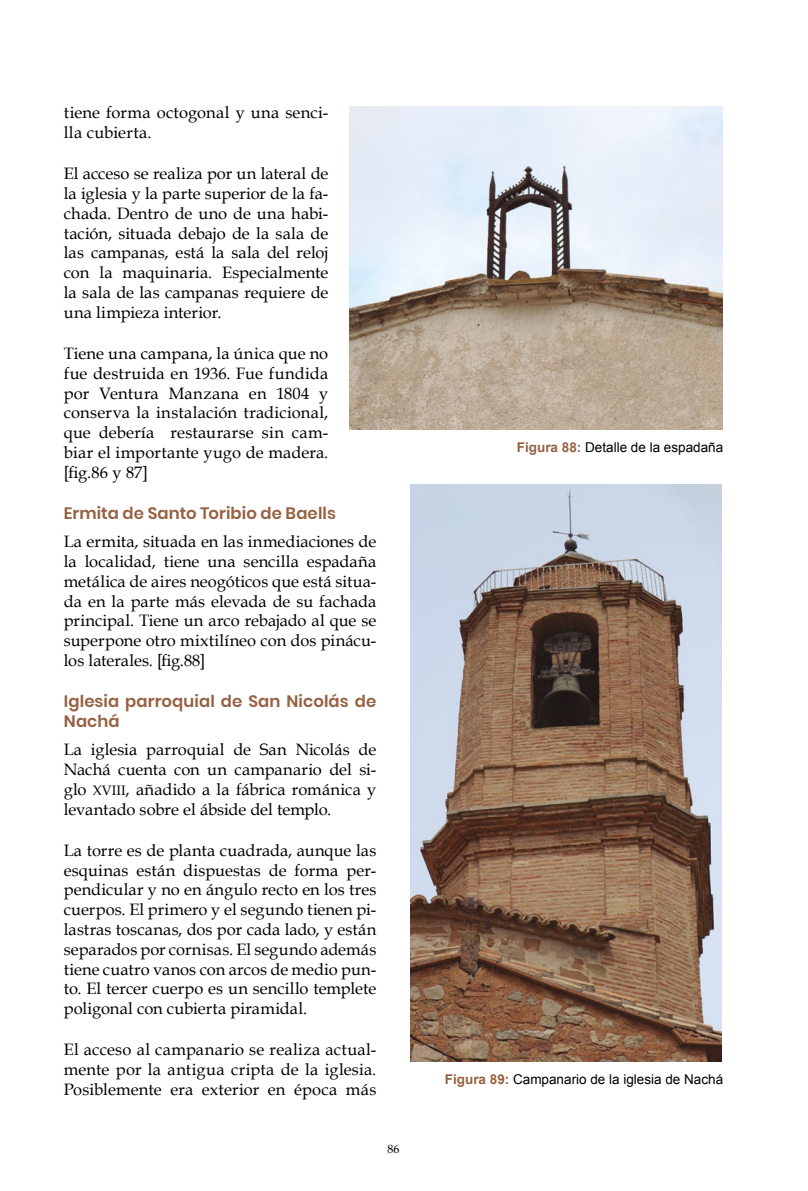
<style>
.page{position:relative;width:808px;height:1191px;background:#fff}
.page>*{position:absolute;margin:0;border:0;box-sizing:border-box;transform-origin:0 0}
.t1{font:16.5px/19.8px "Book Antiqua";letter-spacing:.005em;color:#000;text-align:justify}
.t2{font:600 16.5px/19.8px "Poppins";letter-spacing:.005em;color:#966142}
.t3{font:13.5px "Arial";color:#000}
.t4{font:12px "Book Antiqua";color:#000}
.s1{font-size:13.65px}
.s2{font-weight:700;color:#966142}
</style>
<div class="page">
<img style="left:350px;top:106px;width:373px;height:323px">
<img style="left:410px;top:485px;width:311px;height:577px">
<p class="t1" style="left:64px;top:103px;width:266px">tiene forma octogonal y una senci&shy;lla cubierta.</p>
<p class="t1" style="left:64px;top:164px;width:266px">El acceso se realiza por un lateral de la iglesia y la parte superior de la fa&shy;chada. Dentro de uno de una habi&shy;tación, situada debajo de la sala de las campanas, está la sala del reloj con la maquinaria. Especialmente la sala de las campanas requiere de una limpieza interior.</p>
<p class="t1" style="left:64px;top:343px;width:266px">Tiene una campana, la única que no fue destruida en 1936. Fue fundida por Ventura Manzana en 1804 y conserva la instalación tradicional, que debería restaurarse sin cam&shy;biar el importante yugo de madera. [fig.86 y 87]</p>
<p class="t2" style="left:64px;top:503px;width:274px">Ermita de Santo Toribio de Baells</p>
<p class="t1" style="left:64px;top:531px;width:314px">La ermita, situada en las inmediaciones de la localidad, tiene una sencilla espadaña metálica de aires neogóticos que está situa&shy;da en la parte más elevada de su fachada principal. Tiene un arco rebajado al que se superpone otro mixtilíneo con dos pinácu&shy;los laterales. [fig.88]</p>
<p class="t2" style="left:64px;top:691px;width:314px">Iglesia parroquial de San Nicolás de<br>Nachá</p>
<p class="t1" style="left:64px;top:739px;width:314px">La iglesia parroquial de San Nicolás de Nachá cuenta con un campanario del si&shy;glo <span class="s1">xviii</span>, añadido a la fábrica románica y levantado sobre el ábside del templo.</p>
<p class="t1" style="left:64px;top:840px;width:314px">La torre es de planta cuadrada, aunque las esquinas están dispuestas de forma per&shy;pendicular y no en ángulo recto en los tres cuerpos. El primero y el segundo tienen pi&shy;lastras toscanas, dos por cada lado, y están separados por cornisas. El segundo además tiene cuatro vanos con arcos de medio pun&shy;to. El tercer cuerpo es un sencillo templete poligonal con cubierta piramidal.</p>
<p class="t1" style="left:64px;top:1039px;width:314px">El acceso al campanario se realiza actual&shy;mente por la antigua cripta de la iglesia.<br>Posiblemente era exterior en época más</p>
<p class="t4" style="left:387px;top:1141px;width:14px">86</p>
<p class="t3" style="left:517px;top:438px;width:208px"><span class="s2">Figura 88:</span> Detalle de la espadaña</p>
<p class="t3" style="left:445px;top:1070px;width:280px"><span class="s2">Figura 89:</span> Campanario de la iglesia de Nachá</p>
</div>
